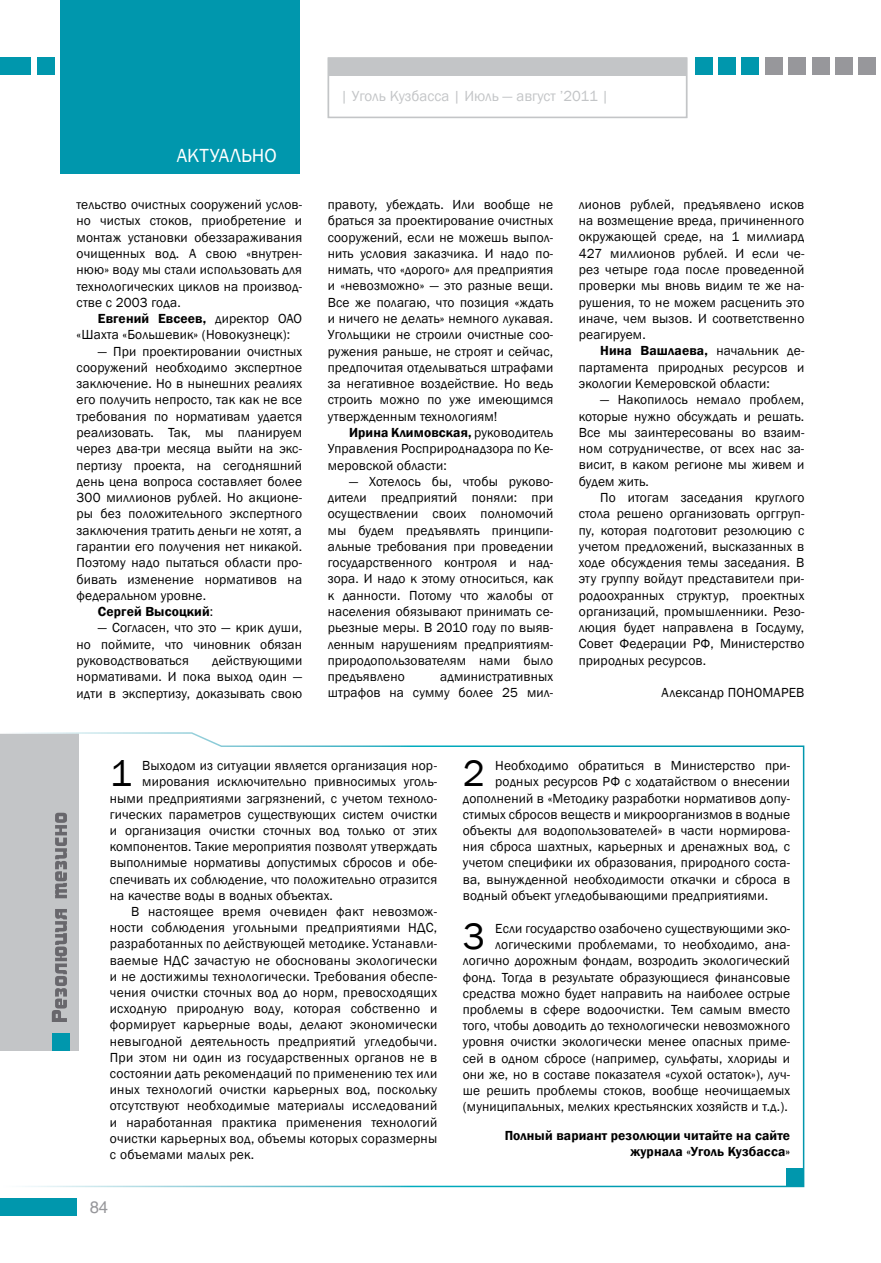
<style>
.page{position:relative;width:881px;height:1263px;background:#fff}
.page>*{position:absolute;margin:0;border:0;box-sizing:border-box;transform-origin:0 0}
.t1{font:37.8px "Franklin Gothic";color:#000}
.t2{font:19.5px "Franklin Gothic";color:#fff}
.t3{font:16.5px "Helios";color:#97979b}
.t4{font:15px "Franklin Gothic";color:#c3c5c7}
.t5{font:13.5px/16.4px "Franklin Gothic";letter-spacing:.01em;color:#000;text-align:justify}
.t6{font:600 13.5px/16.2px "Franklin Gothic";letter-spacing:.01em;color:#000;text-align:right}
.s1{font-weight:600}
.s2{font-weight:400}
</style>
<div class="page">
<div style="left:327px;top:57px;width:360px;height:61px;background:#fff;border:2px solid #c3c5c7"></div>
<div style="left:858px;top:58px;width:17px;height:17px;background:#97979b"></div>
<div style="left:327px;top:59px;width:359px;height:17px;background:#c3c5c7"></div>
<div style="left:0;top:1198px;width:77px;height:17px;background:#0097ad"></div>
<div style="left:37px;top:58px;width:17px;height:17px;background:#0097ad"></div>
<div style="left:0;top:58px;width:30px;height:17px;background:#0097ad"></div>
<div style="left:835px;top:58px;width:17px;height:17px;background:#97979b"></div>
<div style="left:811px;top:58px;width:17px;height:17px;background:#97979b"></div>
<div style="left:788px;top:58px;width:17px;height:17px;background:#97979b"></div>
<div style="left:765px;top:58px;width:17px;height:17px;background:#97979b"></div>
<div style="left:741px;top:58px;width:17px;height:17px;background:#0097ad"></div>
<div style="left:718px;top:58px;width:17px;height:17px;background:#0097ad"></div>
<div style="left:694px;top:58px;width:17px;height:17px;background:#0097ad"></div>
<div style="left:60px;top:1px;width:240px;height:173px;background:#0097ad"></div>
<svg style="left:0;top:732px;width:804px;height:456px"></svg>
<h2 class="t2" style="left:177px;top:143px;width:22px">Актуа</h2>
<h2 class="t2" style="left:230px;top:143px;width:34px">льно</h2>
<p class="t5" style="left:77px;top:197px;width:227px">тельство очистных сооружений услов&shy;но чистых стоков, приобретение и монтаж установки обеззараживания очищенных вод. А свою «внутрен&shy;нюю» воду мы стали использовать для технологических циклов на производ&shy;стве с 2003 года.</p>
<p class="t5" style="left:77px;top:311px;width:227px;text-indent:21px"><span class="s1">Евгений Евсеев,</span> директор ОАО «Шахта «Большевик» (Новокузнецк):</p>
<p class="t5" style="left:98px;top:343px;width:206px">— При проектировании очистных</p>
<p class="t5" style="left:77px;top:359px;width:227px">сооружений необходимо экспертное</p>
<p class="t5" style="left:77px;top:376px;width:227px">заключение. Но в нынешних реалиях</p>
<p class="t5" style="left:77px;top:392px;width:227px">его получить непросто, так как не все</p>
<p class="t5" style="left:77px;top:408px;width:227px">требования по нормативам удается</p>
<p class="t5" style="left:77px;top:425px;width:227px">реализовать. Так, мы планируем</p>
<p class="t5" style="left:77px;top:441px;width:227px">через два-три месяца выйти на экс-</p>
<p class="t5" style="left:77px;top:457px;width:227px">пертизу проекта, на сегодняшний</p>
<p class="t5" style="left:77px;top:473px;width:227px">день цена вопроса составляет более</p>
<p class="t5" style="left:77px;top:490px;width:227px">300 миллионов рублей. Но акционе-</p>
<p class="t5" style="left:77px;top:506px;width:227px">ры без положительного экспертного</p>
<p class="t5" style="left:77px;top:522px;width:227px">заключения тратить деньги не хотят, а</p>
<p class="t5" style="left:77px;top:539px;width:227px">гарантии его получения нет никакой.</p>
<p class="t5" style="left:77px;top:555px;width:227px">Поэтому надо пытаться области про-</p>
<p class="t5" style="left:77px;top:571px;width:227px">бивать изменение нормативов на</p>
<p class="t5" style="left:77px;top:587px;width:131px">федеральном уровне.</p>
<p class="t6" style="left:98px;top:604px;width:117px">Сергей Высоцкий<span class="s2">:</span></p>
<p class="t5" style="left:77px;top:620px;width:227px;text-indent:21px">— Согласен, что это — крик души, но поймите, что чиновник обязан руководствоваться</p>
<p class="t5" style="left:77px;top:653px;width:227px;text-indent:135px">действующими нормативами. И пока выход один — идти в экспертизу, доказывать свою</p>
<p class="t4" style="left:340px;top:87px;width:270px">| Уголь Кузбасса | Июль — август ’2011 |</p>
<p class="t5" style="left:327px;top:197px;width:227px">правоту, убеждать. Или вообще не браться за проектирование очистных сооружений, если не можешь выпол&shy;нить условия заказчика. И надо по&shy;нимать, что «дорого» для предприятия и «невозможно» — это разные вещи.<br>Все же полагаю, что позиция «ждать и ничего не делать» немного лукавая.<br>Угольщики не строили очистные соо&shy;ружения раньше, не строят и сейчас, предпочитая отделываться штрафами за негативное воздействие. Но ведь строить можно по уже имеющимся утвержденным технологиям!</p>
<p class="t5" style="left:327px;top:425px;width:227px;text-indent:21px"><span class="s1">Ирина Климовская,</span> руководитель Управления Росприроднадзора по Ке&shy;меровской области:</p>
<p class="t5" style="left:327px;top:473px;width:227px;text-indent:21px">— Хотелось бы, чтобы руково&shy;дители предприятий поняли: при осуществлении своих полномочий мы будем предъявлять принципи&shy;альные требования при проведении государственного контроля и над&shy;зора. И надо к этому относиться, как к данности. Потому что жалобы от населения обязывают принимать се&shy;рьезные меры. В 2010 году по выяв&shy;ленным нарушениям предприятиям&shy;природопользователям нами было предъявлено</p>
<p class="t5" style="left:327px;top:669px;width:227px;text-align:right">административных<br>штрафов на сумму более 25 мил-</p>
<p class="t5" style="left:578px;top:196px;width:227px">лионов рублей, предъявлено исков на возмещение вреда, причиненного окружающей среде, на 1 миллиард 427 миллионов рублей. И если че&shy;рез четыре года после проведенной проверки мы вновь видим те же на&shy;рушения, то не можем расценить это иначе, чем вызов. И соответственно реагируем.</p>
<p class="t5" style="left:578px;top:343px;width:227px;text-indent:21px"><span class="s1">Нина Вашлаева,</span> начальник де&shy;партамента природных ресурсов и экологии Кемеровской области:</p>
<p class="t5" style="left:578px;top:392px;width:227px;text-indent:21px">— Накопилось немало проблем, которые нужно обсуждать и решать.<br>Все мы заинтересованы во взаим&shy;ном сотрудничестве, от всех нас за&shy;висит, в каком регионе мы живем и будем жить.</p>
<p class="t5" style="left:578px;top:490px;width:227px;text-indent:21px">По итогам заседания круглого стола решено организовать орггруп&shy;пу, которая подготовит резолюцию с учетом предложений, высказанных в ходе обсуждения темы заседания. В эту группу войдут представители при&shy;родоохранных структур, проектных организаций, промышленники. Резо&shy;люция будет направлена в Госдуму, Совет Федерации РФ, Министерство природных ресурсов.</p>
<p class="t5" style="left:661px;top:685px;width:144px">Александр ПОНОМАРЕВ</p>
<h1 class="t1" style="left:110px;top:750px;width:24px">1</h1>
<p class="t5" style="left:142px;top:758px;width:296px">Выходом из ситуации является организация нор-</p>
<p class="t5" style="left:142px;top:774px;width:296px">мирования исключительно привносимых уголь-</p>
<p class="t5" style="left:110px;top:790px;width:329px">ными предприятиями загрязнений, с учетом техноло-</p>
<p class="t5" style="left:110px;top:806px;width:329px">гических параметров существующих систем очистки</p>
<p class="t5" style="left:110px;top:823px;width:329px">и организация очистки сточных вод только от этих</p>
<p class="t5" style="left:110px;top:839px;width:329px">компонентов. Такие мероприятия позволят утверждать</p>
<p class="t5" style="left:110px;top:855px;width:329px">выполнимые нормативы допустимых сбросов и обе-</p>
<p class="t5" style="left:110px;top:871px;width:329px">спечивать их соблюдение, что положительно отразится</p>
<p class="t5" style="left:110px;top:887px;width:224px">на качестве воды в водных объектах.</p>
<p class="t5" style="left:131px;top:904px;width:307px">В настоящее время очевиден факт невозмож-</p>
<p class="t5" style="left:110px;top:920px;width:329px">ности соблюдения угольными предприятиями НДС,</p>
<p class="t5" style="left:110px;top:936px;width:329px">разработанных по действующей методике. Устанавли-</p>
<p class="t5" style="left:110px;top:952px;width:329px">ваемые НДС зачастую не обоснованы экологически</p>
<p class="t5" style="left:110px;top:968px;width:329px">и не достижимы технологически. Требования обеспе-</p>
<p class="t5" style="left:110px;top:985px;width:328px">чения очистки сточных вод до норм, превосходящих</p>
<p class="t5" style="left:110px;top:1001px;width:329px">исходную природную воду, которая собственно и</p>
<p class="t5" style="left:110px;top:1017px;width:329px">формирует карьерные воды, делают экономически</p>
<p class="t5" style="left:110px;top:1033px;width:328px">невыгодной деятельность предприятий угледобычи.</p>
<p class="t5" style="left:110px;top:1049px;width:329px">При этом ни один из государственных органов не в</p>
<p class="t5" style="left:110px;top:1066px;width:329px">состоянии дать рекомендаций по применению тех или</p>
<p class="t5" style="left:110px;top:1082px;width:329px">иных технологий очистки карьерных вод, поскольку</p>
<p class="t5" style="left:110px;top:1098px;width:329px">отсутствуют необходимые материалы исследований</p>
<p class="t5" style="left:110px;top:1114px;width:329px">и наработанная практика применения технологий</p>
<p class="t5" style="left:110px;top:1130px;width:329px">очистки карьерных вод, объемы которых соразмерны</p>
<p class="t5" style="left:110px;top:1147px;width:146px">с объемами малых рек.</p>
<p class="t3" style="left:90px;top:1197px;width:20px">84</p>
<h1 class="t1" style="left:462px;top:750px;width:24px">2</h1>
<p class="t5" style="left:495px;top:758px;width:296px">Необходимо обратиться в Министерство при-</p>
<p class="t5" style="left:495px;top:774px;width:296px">родных ресурсов РФ с ходатайством о внесении</p>
<p class="t5" style="left:462px;top:790px;width:329px">дополнений в «Методику разработки нормативов допу-</p>
<p class="t5" style="left:462px;top:806px;width:329px">стимых сбросов веществ и микроорганизмов в водные</p>
<p class="t5" style="left:462px;top:823px;width:329px">объекты для водопользователей» в части нормирова-</p>
<p class="t5" style="left:462px;top:839px;width:329px">ния сброса шахтных, карьерных и дренажных вод, с</p>
<p class="t5" style="left:462px;top:855px;width:329px">учетом специфики их образования, природного соста-</p>
<p class="t5" style="left:462px;top:871px;width:329px">ва, вынужденной необходимости откачки и сброса в</p>
<p class="t5" style="left:462px;top:887px;width:307px">водный объект угледобывающими предприятиями.</p>
<h1 class="t1" style="left:462px;top:913px;width:24px">3</h1>
<p class="t5" style="left:462px;top:921px;width:329px;text-align:right">Если государство озабочено существующими эко&shy;логическими проблемами, то необходимо, ана&shy;логично дорожным фондам, возродить экологический фонд. Тогда в результате образующиеся финансовые средства можно будет направить на наиболее острые проблемы в сфере водоочистки. Тем самым вместо того, чтобы доводить до технологически невозможного уровня очистки экологически менее опасных приме&shy;сей в одном сбросе (например, сульфаты, хлориды и они же, но в составе показателя «сухой остаток»), луч&shy;ше решить проблемы стоков, вообще неочищаемых (муниципальных, мелких крестьянских хозяйств и т.д.).</p>
<p class="t6" style="left:504px;top:1128px;width:287px">Полный вариант резолюции читайте на сайте журнала «Уголь Кузбасса»</p>
</div>
